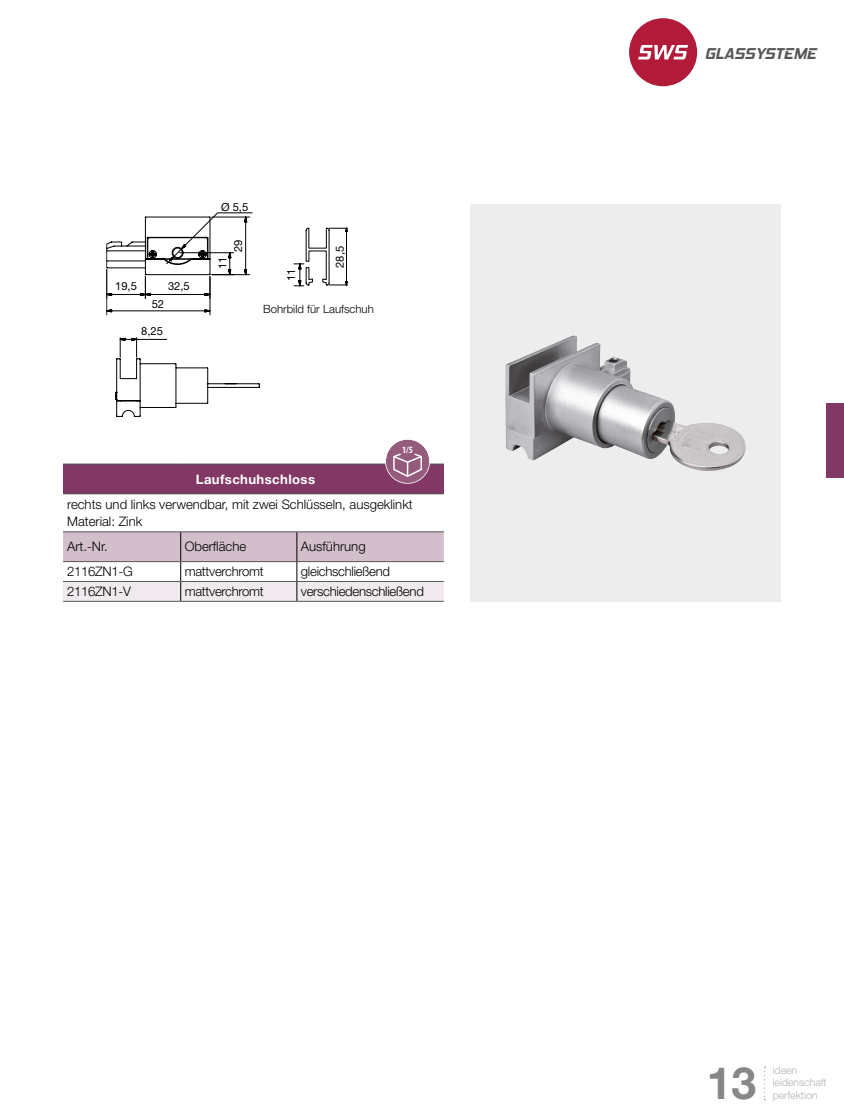
<style>
.page{position:relative;width:844px;height:1112px;background:#fff}
.page>*{position:absolute;margin:0;border:0;box-sizing:border-box;transform-origin:0 0}
.t1{font:700 44.45px "Helvetica Neue LT Pro";color:#878787}
.t2{font:italic 700 16.1px "Hemi Head Rg";color:#575756}
.t3{font:300 13.12px/17.5px "Helvetica Neue LT Pro";letter-spacing:-.01em;color:#000}
.t4{font:700 13.12px "Helvetica Neue LT Pro";letter-spacing:.03em;color:#fff}
.t5{font:300 11.38px "Helvetica Neue LT Pro";color:#000}
.t6{font:11.2px "Helvetica Neue";color:#010202}
.t7{font:300 10.5px/12.2px "Helvetica Neue LT Pro";color:#b3b2b2}
.t8{font:700 condensed 9.62px "Myriad Pro";color:#fff}
</style>
<div class="page">
<div style="left:63px;top:464px;width:380px;height:29px;background:#813864"></div>
<hr style="left:63px;top:463px;width:118px;height:1px;background:#575756">
<hr style="left:181px;top:463px;width:116px;height:1px;background:#575756">
<hr style="left:297px;top:463px;width:146px;height:1px;background:#575756">
<hr style="left:63px;top:493px;width:118px;height:1px;background:#575756">
<hr style="left:181px;top:493px;width:116px;height:1px;background:#575756">
<hr style="left:297px;top:493px;width:146px;height:1px;background:#575756">
<svg style="left:63px;top:531px;width:380px;height:70px"></svg>
<svg style="left:385px;top:439px;width:45px;height:44px"></svg>
<div style="left:470px;top:204px;width:310px;height:397px;background:#ededed"></div>
<img style="left:505px;top:335px;width:241px;height:136px">
<svg style="left:106px;top:212px;width:154px;height:205px"></svg>
<svg style="left:293px;top:227px;width:55px;height:60px"></svg>
<div style="left:826px;top:403px;width:17px;height:74px;background:#813864"></div>
<svg style="left:764px;top:1066px;width:1px;height:33px"></svg>
<div style="left:629px;top:18px;width:68px;height:68px;background:#b11a39;border-radius:50%"></div>
<svg style="left:638px;top:45px;width:50px;height:14px"></svg>
<p class="t6" style="left:115px;top:279px;width:23px">19,5</p>
<p class="t6" style="left:168px;top:279px;width:23px">32,5</p>
<p class="t6" style="left:152px;top:297px;width:14px">52</p>
<p class="t6" style="left:141px;top:324px;width:23px">8,25</p>
<p class="t6" style="left:221px;top:200px;width:29px">Ø 5,5</p>
<p class="t6" style="left:231px;top:252px;width:14px;rotate:-90deg">29</p>
<p class="t6" style="left:216px;top:269px;width:14px;rotate:-90deg">11</p>
<p class="t6" style="left:333px;top:268px;width:23px;rotate:-90deg">28,5</p>
<p class="t5" style="left:263px;top:302px;width:112px">Bohrbild für Laufschuh</p>
<p class="t6" style="left:284px;top:281px;width:14px;rotate:-90deg">11</p>
<p class="t8" style="left:402px;top:443px;width:12px">1/5</p>
<p class="t4" style="left:196px;top:470px;width:121px">Laufschuhschloss</p>
<p class="t3" style="left:67px;top:495px;width:347px">rechts und links verwendbar, mit zwei Schlüsseln, ausgeklinkt<br>Material: Zink</p>
<p class="t3" style="left:67px;top:537px;width:42px">Art.-Nr.</p>
<p class="t3" style="left:185px;top:537px;width:63px">Oberfläche</p>
<p class="t3" style="left:301px;top:537px;width:66px">Ausführung</p>
<p class="t3" style="left:67px;top:562px;width:67px">2116ZN1-G</p>
<p class="t3" style="left:185px;top:562px;width:81px">mattverchromt</p>
<p class="t3" style="left:301px;top:562px;width:91px">gleichschließend</p>
<p class="t3" style="left:67px;top:582px;width:65px">2116ZN1-V</p>
<p class="t3" style="left:185px;top:582px;width:81px">mattverchromt</p>
<p class="t3" style="left:301px;top:582px;width:124px">verschiedenschließend</p>
<p class="t2" style="left:704px;top:44px;width:113px">GLASSYSTEME</p>
<h1 class="t1" style="left:706px;top:1055px;width:51px">13</h1>
<p class="t7" style="left:772px;top:1063px;width:55px">ideen leidenschaft perfektion</p>
</div>
